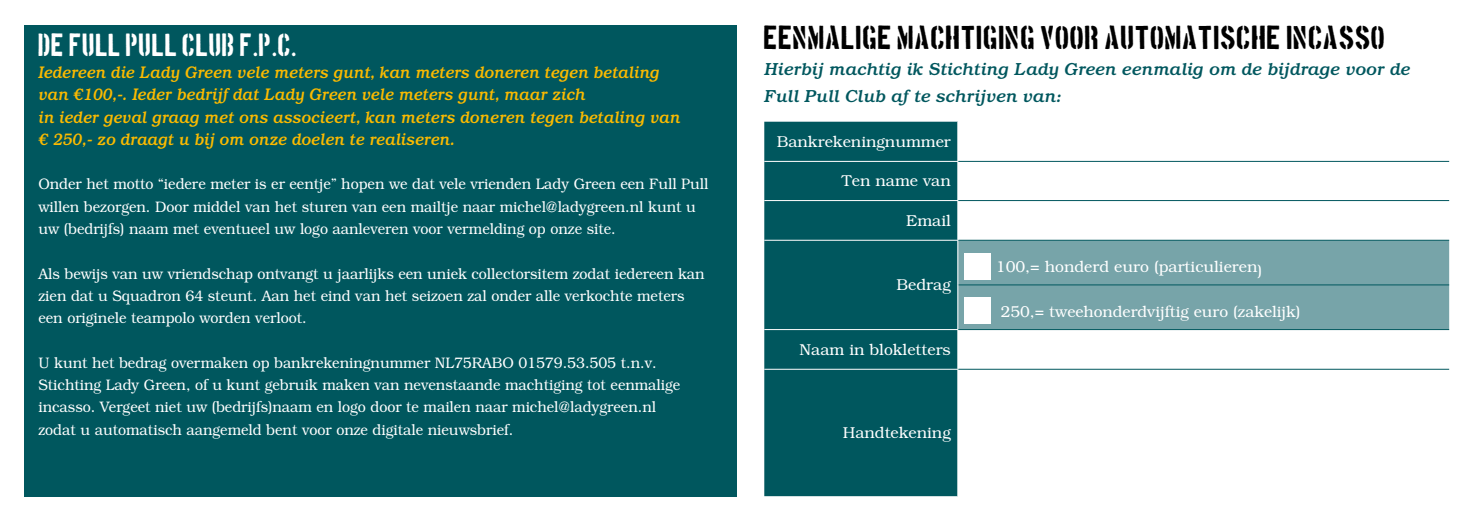
<style>
.page{position:relative;width:1474px;height:521px;background:#fff}
.page>*{position:absolute;margin:0;border:0;box-sizing:border-box;transform-origin:0 0}
.t1{font:26.25px "Boston Traffic";color:#000}
.t2{font:25.38px "Boston Traffic";color:#fff;scale:.94 1}
.t3{font:italic 500 17.5px/26.6px "Bookman Std";color:#00575e}
.t4{font:italic 500 16.8px/22.2px "Bookman Std";color:#fbba00;scale:.94 1}
.t5{font:300 15.75px "Bookman Std";color:#fff}
.t6{font:300 15.22px/22.2px "Bookman Std";color:#fff;scale:.94 1}
</style>
<div class="page">
<div style="left:25px;top:25px;width:712px;height:471px;background:#00575e"></div>
<div style="left:764px;top:122px;width:193px;height:374px;background:#00575e"></div>
<div style="left:958px;top:241px;width:491px;height:88px;background:#77a4a9"></div>
<hr style="left:764px;top:161px;width:194px;height:1px;background:#fff">
<hr style="left:764px;top:200px;width:194px;height:1px;background:#fff">
<hr style="left:764px;top:240px;width:194px;height:1px;background:#fff">
<hr style="left:764px;top:329px;width:194px;height:1px;background:#fff">
<hr style="left:764px;top:369px;width:194px;height:1px;background:#fff">
<hr style="left:958px;top:161px;width:491px;height:1px;background:#00575e">
<hr style="left:958px;top:200px;width:491px;height:1px;background:#00575e">
<hr style="left:958px;top:240px;width:491px;height:1px;background:#00575e">
<hr style="left:958px;top:284px;width:491px;height:1px;background:#00575e">
<hr style="left:958px;top:329px;width:491px;height:1px;background:#00575e">
<hr style="left:958px;top:369px;width:491px;height:1px;background:#00575e">
<div style="left:964px;top:253px;width:26px;height:26px;background:#fff"></div>
<div style="left:964px;top:298px;width:26px;height:26px;background:#fff"></div>
<h2 class="t2" style="left:38px;top:33px;width:277px">DE FULL PULL CLUB F.P.C.</h2>
<p class="t4" style="left:38px;top:61px;width:684px">Iedereen die Lady Green vele meters gunt, kan meters doneren tegen betaling van €100,-. Ieder bedrijf dat Lady Green vele meters gunt, maar zich<br>in ieder geval graag met ons associeert, kan meters doneren tegen betaling van € 250,- zo draagt u bij om onze doelen te realiseren.</p>
<p class="t6" style="left:38px;top:173px;width:714px">Onder het motto “iedere meter is er eentje” hopen we dat vele vrienden Lady Green een Full Pull willen bezorgen. Door middel van het sturen van een mailtje naar michel@ladygreen.nl kunt u uw (bedrijfs) naam met eventueel uw logo aanleveren voor vermelding op onze site.</p>
<p class="t6" style="left:38px;top:262px;width:710px">Als bewijs van uw vriendschap ontvangt u jaarlijks een uniek collectorsitem zodat iedereen kan zien dat u Squadron 64 steunt. Aan het eind van het seizoen zal onder alle verkochte meters een originele teampolo worden verloot.</p>
<p class="t6" style="left:38px;top:352px;width:684px">U kunt het bedrag overmaken op bankrekeningnummer NL75RABO 01579.53.505 t.n.v.<br>Stichting Lady Green, of u kunt gebruik maken van nevenstaande machtiging tot eenmalige incasso. Vergeet niet uw (bedrijfs)naam en logo door te mailen naar michel@ladygreen.nl zodat u automatisch aangemeld bent voor onze digitale nieuwsbrief.</p>
<h1 class="t1" style="left:764px;top:25px;width:623px">EENMALIGE MACHTIGING VOOR AUTOMATISCHE INCASSO</h1>
<p class="t3" style="left:764px;top:56px;width:647px">Hierbij machtig ik Stichting Lady Green eenmalig om de bijdrage voor de<br>Full Pull Club af te schrijven van:</p>
<p class="t5" style="left:776px;top:133px;width:175px">Bankrekeningnummer</p>
<p class="t5" style="left:842px;top:172px;width:110px">Ten name van</p>
<p class="t5" style="left:906px;top:211px;width:46px">Email</p>
<p class="t5" style="left:896px;top:276px;width:56px">Bedrag</p>
<p class="t5" style="left:799px;top:340px;width:153px">Naam in blokletters</p>
<p class="t5" style="left:842px;top:424px;width:110px">Handtekening</p>
<p class="t5" style="left:995px;top:258px;width:268px">100,= honderd euro (particulieren)</p>
<p class="t5" style="left:1000px;top:302px;width:301px">250,= tweehonderdvijftig euro (zakelijk)</p>
</div>
